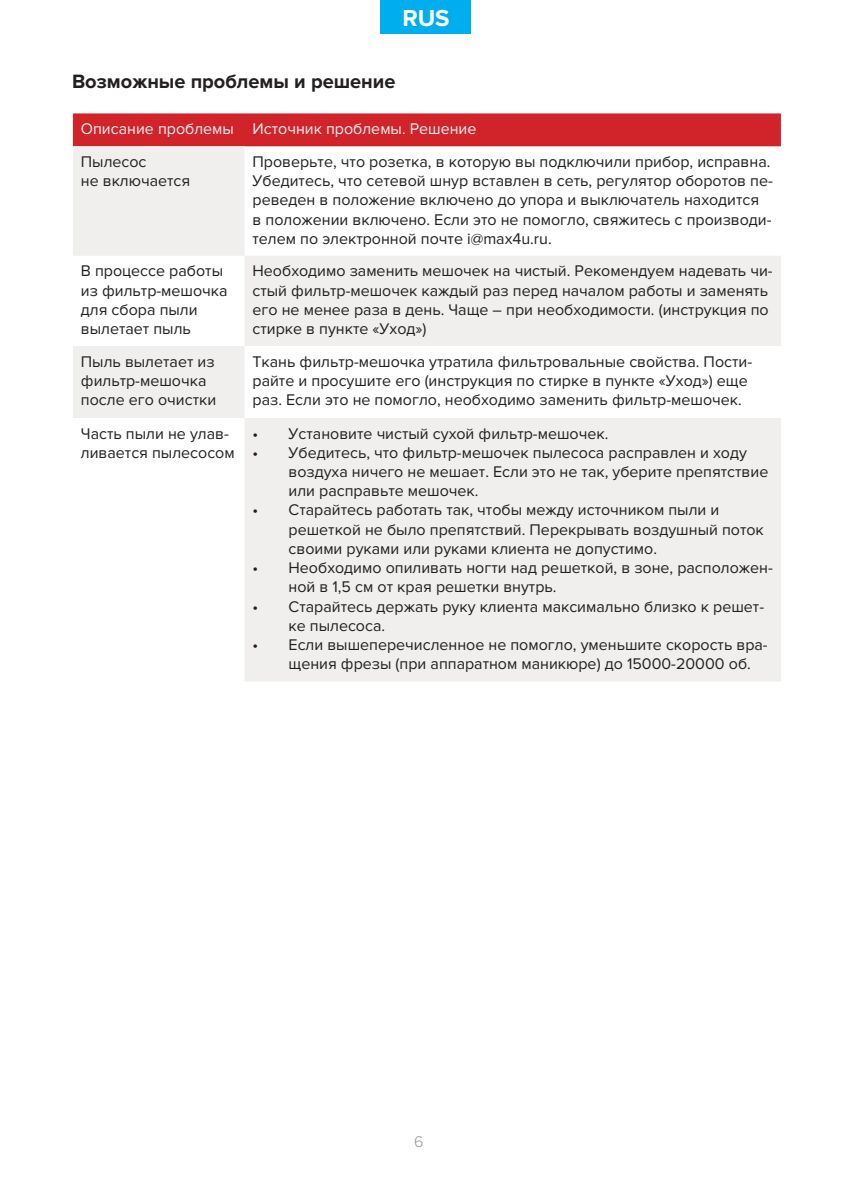
<style>
.page{position:relative;width:851px;height:1191px;background:#fff}
.page>*{position:absolute;margin:0;border:0;box-sizing:border-box;transform-origin:0 0}
.t1{font:700 24px "Proxima Nova";color:#fff}
.t2{font:700 20px "Proxima Nova";color:#231f20}
.t3{font:16px/19.2px "Proxima Nova";color:#231f20}
.t4{font:16px "Proxima Nova";color:#f2f1f0}
.t5{font:300 16px "Proxima Nova";color:#939598}
</style>
<div class="page">
<div style="left:380px;top:0;width:91px;height:33px;background:#00aeef"></div>
<div style="left:73px;top:113px;width:707px;height:33px;background:#d1232a"></div>
<svg style="left:73px;top:146px;width:707px;height:535px;fill:#f0efee"></svg>
<h1 class="t1" style="left:402px;top:4px;width:48px">RUS</h1>
<p class="t2" style="left:72px;top:70px;width:325px">Возможные проблемы и решение</p>
<p class="t4" style="left:81px;top:120px;width:397px">Описание проблемы Источник проблемы. Решение</p>
<p class="t3" style="left:81px;top:152px;width:111px">Пылесос<br>не включается</p>
<p class="t3" style="left:252px;top:152px;width:522px">Проверьте, что розетка, в которую вы подключили прибор, исправна.<br>Убедитесь, что сетевой шнур вставлен в сеть, регулятор оборотов пе&shy;реведен в положение включено до упора и выключатель находится<br>в положении включено. Если это не помогло, свяжитесь с производи&shy;телем по электронной почте i@max4u.ru.</p>
<p class="t3" style="left:81px;top:262px;width:148px">В процессе работы из фильтр-мешочка для сбора пыли вылетает пыль</p>
<p class="t3" style="left:252px;top:262px;width:521px">Необходимо заменить мешочек на чистый. Рекомендуем надевать чи&shy;стый фильтр-мешочек каждый раз перед началом работы и заменять его не менее раза в день. Чаще – при необходимости. (инструкция по стирке в пункте «Уход»)</p>
<p class="t3" style="left:81px;top:352px;width:137px">Пыль вылетает из фильтр-мешочка после его очистки</p>
<p class="t3" style="left:252px;top:352px;width:501px">Ткань фильтр-мешочка утратила фильтровальные свойства. Пости&shy;райте и просушите его (инструкция по стирке в пункте «Уход») еще раз. Если это не помогло, необходимо заменить фильтр-мешочек.</p>
<p class="t3" style="left:81px;top:424px;width:155px">Часть пыли не улав&shy;ливается пылесосом</p>
<p class="t3" style="left:252px;top:424px;width:357px">• Установите чистый сухой фильтр-мешочек.</p>
<p class="t3" style="left:288px;top:443px;width:481px;text-indent:-36px">• Убедитесь, что фильтр-мешочек пылесоса расправлен и ходу воздуха ничего не мешает. Если это не так, уберите препятствие или расправьте мешочек.</p>
<p class="t3" style="left:288px;top:501px;width:476px;text-indent:-36px">• Старайтесь работать так, чтобы между источником пыли и решеткой не было препятствий. Перекрывать воздушный поток своими руками или руками клиента не допустимо.</p>
<p class="t3" style="left:288px;top:558px;width:486px;text-indent:-36px">• Необходимо опиливать ногти над решеткой, в зоне, расположен&shy;ной в 1,5 см от края решетки внутрь.</p>
<p class="t3" style="left:288px;top:597px;width:477px;text-indent:-36px">• Старайтесь держать руку клиента максимально близко к решет&shy;ке пылесоса.</p>
<p class="t3" style="left:288px;top:635px;width:480px;text-indent:-36px">• Если вышеперечисленное не помогло, уменьшите скорость вра&shy;щения фрезы (при аппаратном маникюре) до 15000-20000 об.</p>
<p class="t5" style="left:414px;top:1132px;width:11px">6</p>
</div>
